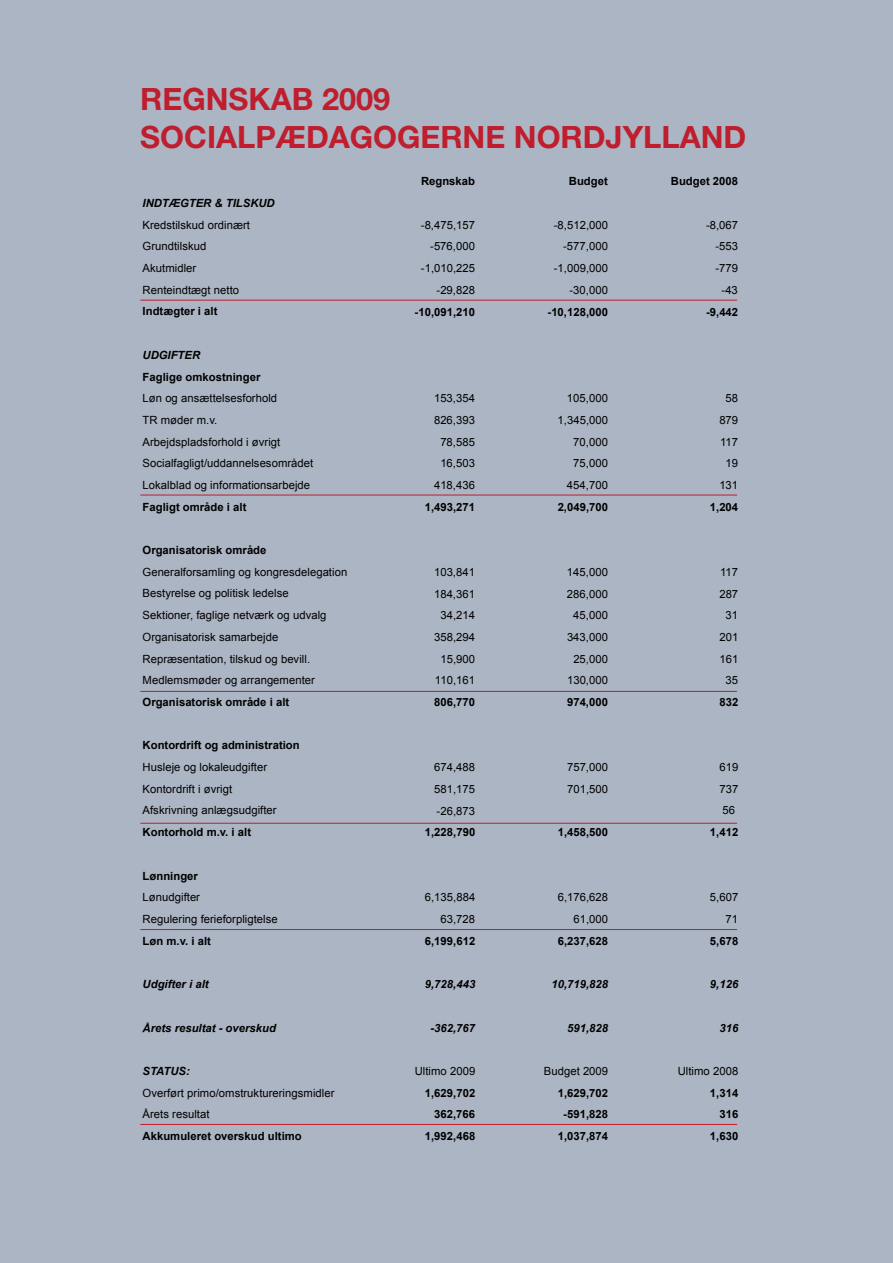
<style>
.page{position:relative;width:893px;height:1263px;background:#acb5c3}
.page>*{position:absolute;margin:0;border:0;box-sizing:border-box;transform-origin:0 0}
.t1{font:700 30.75px/37.5px "Helvetica Neue";color:#be1e2d}
.t2{font:11.25px/21.8px "Arial";letter-spacing:.005em;color:#000}
.t3{font:700 11.25px "Arial";letter-spacing:.005em;color:#000}
.t4{font:italic 700 11.25px "Arial";color:#000}
</style>
<div class="page">
<hr style="left:140px;top:300px;width:597px;height:1px;background:#be1e2d">
<hr style="left:140px;top:495px;width:597px;height:1px;background:#be1e2d">
<hr style="left:140px;top:691px;width:597px;height:1px;background:#be1e2d">
<hr style="left:140px;top:823px;width:597px;height:1px;background:#be1e2d">
<hr style="left:140px;top:929px;width:597px;height:1px;background:#be1e2d">
<hr style="left:140px;top:1124px;width:597px;height:1px;background:#be1e2d">
<h1 class="t1" style="left:140px;top:80px;width:607px">REGNSKAB 2009<br>SOCIALPÆDAGOGERNE NORDJYLLAND</h1>
<p class="t3" style="left:569px;top:177px;width:40px">Budget</p>
<p class="t3" style="left:671px;top:177px;width:69px">Budget 2008</p>
<p class="t4" style="left:143px;top:197px;width:134px">INDTÆGTER &amp; TILSKUD</p>
<p class="t2" style="left:421px;top:214px;width:56px">-8,475,157</p>
<p class="t2" style="left:554px;top:214px;width:56px">-8,512,000</p>
<p class="t2" style="left:706px;top:214px;width:34px">-8,067</p>
<p class="t2" style="left:430px;top:236px;width:46px">-576,000</p>
<p class="t2" style="left:563px;top:236px;width:46px">-577,000</p>
<p class="t2" style="left:715px;top:236px;width:24px">-553</p>
<p class="t2" style="left:421px;top:257px;width:56px">-1,010,225</p>
<p class="t2" style="left:554px;top:257px;width:56px">-1,009,000</p>
<p class="t2" style="left:715px;top:257px;width:24px">-779</p>
<p class="t2" style="left:437px;top:279px;width:40px">-29,828</p>
<p class="t2" style="left:569px;top:279px;width:40px">-30,000</p>
<p class="t2" style="left:722px;top:279px;width:18px">-43</p>
<p class="t3" style="left:415px;top:307px;width:62px">-10,091,210</p>
<p class="t3" style="left:548px;top:307px;width:62px">-10,128,000</p>
<p class="t3" style="left:706px;top:307px;width:34px">-9,442</p>
<p class="t4" style="left:143px;top:349px;width:59px">UDGIFTER</p>
<p class="t2" style="left:434px;top:388px;width:43px">153,354</p>
<p class="t2" style="left:567px;top:388px;width:43px">105,000</p>
<p class="t2" style="left:725px;top:388px;width:14px">58</p>
<p class="t2" style="left:434px;top:409px;width:43px">826,393</p>
<p class="t2" style="left:558px;top:409px;width:52px">1,345,000</p>
<p class="t2" style="left:719px;top:409px;width:20px">879</p>
<p class="t2" style="left:440px;top:431px;width:36px">78,585</p>
<p class="t2" style="left:573px;top:431px;width:36px">70,000</p>
<p class="t2" style="left:720px;top:431px;width:20px">117</p>
<p class="t2" style="left:440px;top:453px;width:36px">16,503</p>
<p class="t2" style="left:573px;top:453px;width:36px">75,000</p>
<p class="t2" style="left:725px;top:453px;width:14px">19</p>
<p class="t2" style="left:434px;top:474px;width:43px">418,436</p>
<p class="t2" style="left:567px;top:474px;width:43px">454,700</p>
<p class="t2" style="left:719px;top:474px;width:20px">131</p>
<p class="t3" style="left:425px;top:502px;width:52px">1,493,271</p>
<p class="t3" style="left:558px;top:502px;width:52px">2,049,700</p>
<p class="t3" style="left:710px;top:502px;width:30px">1,204</p>
<p class="t3" style="left:421px;top:177px;width:56px">Regnskab</p>
<p class="t2" style="left:143px;top:214px;width:109px">Kredstilskud ordinært<br>Grundtilskud<br>Akutmidler<br>Renteindtægt netto</p>
<p class="t3" style="left:143px;top:307px;width:76px">Indtægter i alt</p>
<p class="t3" style="left:143px;top:372px;width:119px">Faglige omkostninger</p>
<p class="t2" style="left:143px;top:388px;width:172px">Løn og ansættelsesforhold<br>TR møder m.v.<br>Arbejdspladsforhold i øvrigt<br>Socialfagligt/uddannelsesområdet<br>Lokalblad og informationsarbejde</p>
<p class="t3" style="left:143px;top:502px;width:105px">Fagligt område i alt</p>
<p class="t3" style="left:143px;top:546px;width:125px">Organisatorisk område</p>
<p class="t2" style="left:143px;top:561px;width:206px">Generalforsamling og kongresdelegation Bestyrelse og politisk ledelse<br>Sektioner, faglige netværk og udvalg Organisatorisk samarbejde Repræsentation, tilskud og bevill.<br>Medlemsmøder og arrangementer</p>
<p class="t3" style="left:143px;top:698px;width:148px">Organisatorisk område i alt</p>
<p class="t3" style="left:143px;top:741px;width:159px">Kontordrift og administration</p>
<p class="t2" style="left:143px;top:757px;width:136px">Husleje og lokaleudgifter<br>Kontordrift i øvrigt<br>Afskrivning anlægsudgifter</p>
<p class="t2" style="left:434px;top:561px;width:43px">103,841</p>
<p class="t2" style="left:567px;top:561px;width:43px">145,000</p>
<p class="t2" style="left:720px;top:561px;width:20px">117</p>
<p class="t2" style="left:434px;top:583px;width:43px">184,361</p>
<p class="t2" style="left:567px;top:583px;width:43px">286,000</p>
<p class="t2" style="left:719px;top:583px;width:20px">287</p>
<p class="t2" style="left:440px;top:605px;width:36px">34,214</p>
<p class="t2" style="left:573px;top:605px;width:36px">45,000</p>
<p class="t2" style="left:725px;top:605px;width:14px">31</p>
<p class="t2" style="left:434px;top:626px;width:43px">358,294</p>
<p class="t2" style="left:567px;top:626px;width:43px">343,000</p>
<p class="t2" style="left:719px;top:626px;width:20px">201</p>
<p class="t2" style="left:440px;top:648px;width:36px">15,900</p>
<p class="t2" style="left:573px;top:648px;width:36px">25,000</p>
<p class="t2" style="left:719px;top:648px;width:20px">161</p>
<p class="t2" style="left:435px;top:670px;width:42px">110,161</p>
<p class="t2" style="left:567px;top:670px;width:43px">130,000</p>
<p class="t2" style="left:725px;top:670px;width:14px">35</p>
<p class="t3" style="left:434px;top:698px;width:43px">806,770</p>
<p class="t3" style="left:567px;top:698px;width:43px">974,000</p>
<p class="t3" style="left:719px;top:698px;width:20px">832</p>
<p class="t2" style="left:434px;top:757px;width:43px">674,488</p>
<p class="t2" style="left:567px;top:757px;width:43px">757,000</p>
<p class="t2" style="left:719px;top:757px;width:20px">619</p>
<p class="t2" style="left:434px;top:778px;width:43px">581,175</p>
<p class="t2" style="left:567px;top:778px;width:43px">701,500</p>
<p class="t2" style="left:719px;top:778px;width:20px">737</p>
<p class="t2" style="left:437px;top:800px;width:40px">-26,873</p>
<p class="t3" style="left:425px;top:828px;width:52px">1,228,790</p>
<p class="t3" style="left:558px;top:828px;width:52px">1,458,500</p>
<p class="t3" style="left:710px;top:828px;width:30px">1,412</p>
<p class="t2" style="left:723px;top:800px;width:14px">56</p>
<p class="t3" style="left:143px;top:828px;width:110px">Kontorhold m.v. i alt</p>
<p class="t3" style="left:143px;top:871px;width:57px">Lønninger</p>
<p class="t2" style="left:143px;top:887px;width:137px">Lønudgifter<br>Regulering ferieforpligtelse</p>
<p class="t3" style="left:143px;top:936px;width:70px">Løn m.v. i alt</p>
<p class="t4" style="left:143px;top:978px;width:68px">Udgifter i alt</p>
<p class="t4" style="left:143px;top:1022px;width:135px">Årets resultat - overskud</p>
<p class="t2" style="left:425px;top:887px;width:52px">6,135,884</p>
<p class="t2" style="left:558px;top:887px;width:52px">6,176,628</p>
<p class="t2" style="left:710px;top:887px;width:30px">5,607</p>
<p class="t2" style="left:440px;top:908px;width:36px">63,728</p>
<p class="t2" style="left:573px;top:908px;width:36px">61,000</p>
<p class="t2" style="left:726px;top:908px;width:14px">71</p>
<p class="t3" style="left:425px;top:936px;width:52px">6,199,612</p>
<p class="t3" style="left:558px;top:936px;width:52px">6,237,628</p>
<p class="t3" style="left:710px;top:936px;width:30px">5,678</p>
<p class="t4" style="left:425px;top:978px;width:52px">9,728,443</p>
<p class="t4" style="left:551px;top:978px;width:58px">10,719,828</p>
<p class="t4" style="left:710px;top:978px;width:30px">9,126</p>
<p class="t4" style="left:430px;top:1022px;width:46px">-362,767</p>
<p class="t4" style="left:567px;top:1022px;width:43px">591,828</p>
<p class="t4" style="left:719px;top:1022px;width:20px">316</p>
<p class="t4" style="left:143px;top:1065px;width:49px">STATUS:</p>
<p class="t2" style="left:415px;top:1060px;width:62px">Ultimo 2009</p>
<p class="t2" style="left:544px;top:1060px;width:66px">Budget 2009</p>
<p class="t2" style="left:678px;top:1060px;width:62px">Ultimo 2008</p>
<p class="t3" style="left:425px;top:1088px;width:52px">1,629,702</p>
<p class="t3" style="left:558px;top:1088px;width:52px">1,629,702</p>
<p class="t3" style="left:710px;top:1088px;width:30px">1,314</p>
<p class="t3" style="left:434px;top:1110px;width:43px">362,766</p>
<p class="t3" style="left:563px;top:1110px;width:46px">-591,828</p>
<p class="t3" style="left:719px;top:1110px;width:20px">316</p>
<p class="t3" style="left:425px;top:1131px;width:52px">1,992,468</p>
<p class="t3" style="left:558px;top:1131px;width:52px">1,037,874</p>
<p class="t3" style="left:710px;top:1131px;width:30px">1,630</p>
<p class="t2" style="left:143px;top:1082px;width:193px">Overført primo/omstruktureringsmidler<br>Årets resultat</p>
<p class="t3" style="left:143px;top:1131px;width:161px">Akkumuleret overskud ultimo</p>
</div>
